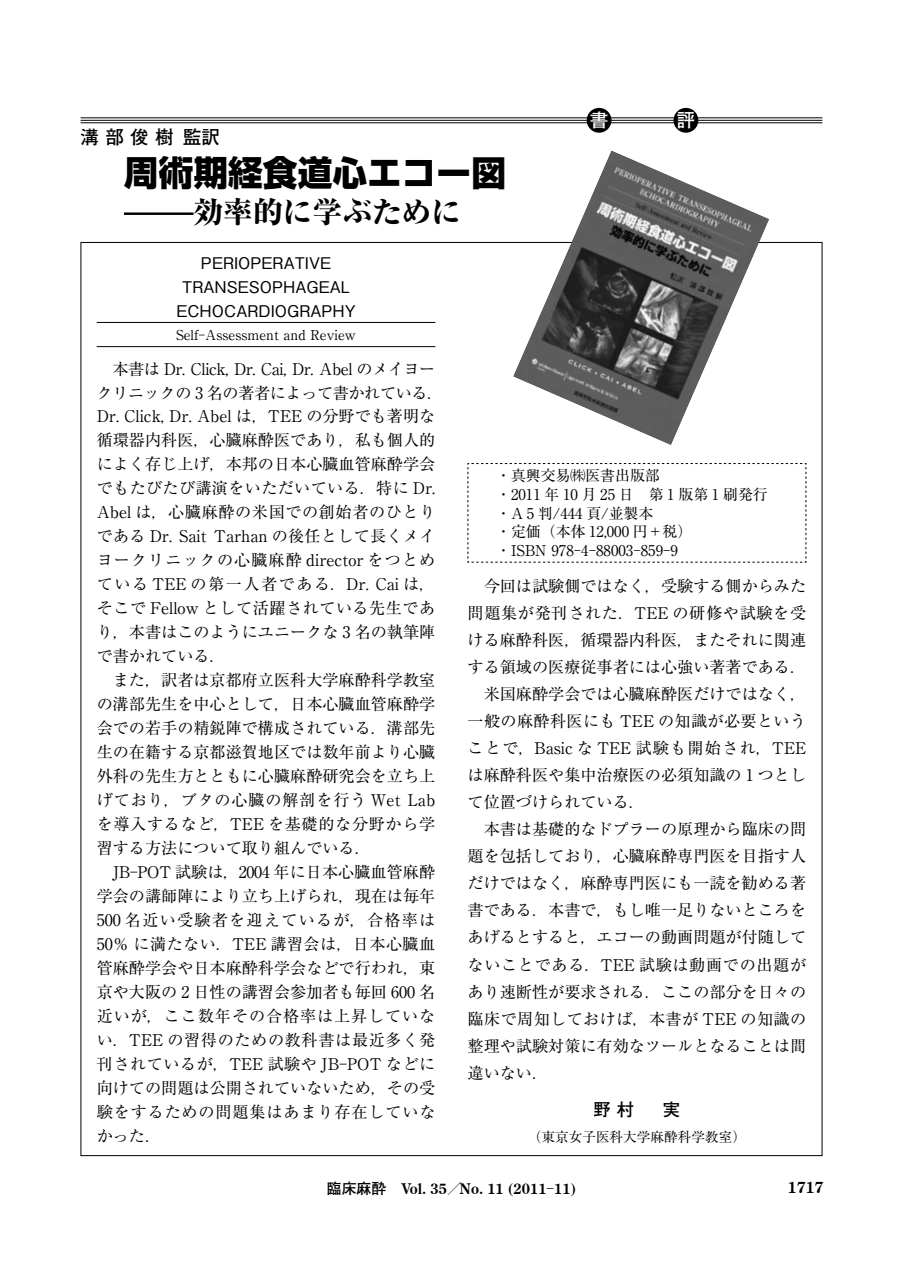
<style>
.page{position:relative;width:903px;height:1275px;background:#fff}
.page>*{position:absolute;margin:0;border:0;box-sizing:border-box;transform-origin:0 0}
.t1{font:800 34.65px "Shin Go Pro";color:#000}
.t2{font:800 29.75px "Ryumin Pro";color:#000}
.t3{font:700 18.55px "Futo Go B101 Pro";color:#000}
.t4{font:700 18.55px "Futo Go B101 Pro";color:#fff}
.t5{font:700 17.32px "Futo Go B101 Pro";color:#000}
.t6{font:16.1px/24px "Ryumin Pro";color:#000}
.t7{font:500 16.1px/24px "Gothic BBB Pro";color:#000;text-align:center}
.t8{font:700 16.1px "Century Oldstyle BT";color:#000}
.t9{font:14.88px/18.6px "Ryumin Pro";color:#000}
.t10{font:700 14.88px "Century Oldstyle";color:#000}
.t11{font:13.65px "Ryumin Pro";color:#000}
.s1{font-size:34.65px}
.s2{font-family:"Futo Go B101 Pro"}
.s3{font-family:"Ryumin Pro";font-weight:400}
</style>
<div class="page">
<hr style="left:97px;top:322px;width:338px;height:1px;background:#000">
<hr style="left:97px;top:346px;width:338px;height:1px;background:#000">
<svg style="left:467px;top:463px;width:340px;height:100px"></svg>
<hr style="left:124px;top:212px;width:69px;height:3px;background:#000">
<hr style="left:81px;top:122px;width:741px;height:1px;background:#000">
<hr style="left:81px;top:120px;width:741px;height:1px;background:#000">
<hr style="left:81px;top:118px;width:741px;height:1px;background:#000">
<div style="left:587px;top:108px;width:24px;height:25px;background:#000;border-radius:50%"></div>
<div style="left:673px;top:108px;width:25px;height:25px;background:#000;border-radius:50%"></div>
<img style="left:513px;top:150px;width:256px;height:295px">
<p class="t3" style="left:81px;top:122px;width:141px">溝 部 俊 樹監訳</p>
<h1 class="t1" style="left:124px;top:145px;width:383px">周術期経食道心エコー図</h1>
<h2 class="t2" style="left:124px;top:189px;width:339px"><span class="s1">　　</span>効率的に学ぶために</h2>
<p class="t4" style="left:590px;top:106px;width:20px">書</p>
<p class="t4" style="left:677px;top:106px;width:20px">評</p>
<p class="t7" style="left:176px;top:249px;width:181px">PERIOPERATIVE<br>TRANSESOPHAGEAL<br>ECHOCARDIOGRAPHY</p>
<p class="t11" style="left:176px;top:324px;width:182px">Self-Assessment and Review</p>
<p class="t6" style="left:97px;top:355px;width:348px">　本書は Dr. Click, Dr. Cai, Dr. Abel のメイヨークリニックの 3 名の著者によって書かれている．<br>Dr. Click, Dr. Abel は，TEE の分野でも著明な循環器内科医，心臓麻酔医であり，私も個人的によく存じ上げ，本邦の日本心臓血管麻酔学会でもたびたび講演をいただいている．特に Dr.<br>Abel は，心臓麻酔の米国での創始者のひとりである Dr. Sait Tarhan の後任として長くメイヨークリニックの心臓麻酔 director をつとめている TEE の第一人者である．Dr. Cai は，そこで Fellow として活躍されている先生であり，本書はこのようにユニークな 3 名の執筆陣で書かれている．<br>　また，訳者は京都府立医科大学麻酔科学教室の溝部先生を中心として，日本心臓血管麻酔学会での若手の精鋭陣で構成されている．溝部先生の在籍する京都滋賀地区では数年前より心臓外科の先生方とともに心臓麻酔研究会を立ち上げており，ブタの心臓の解剖を行う Wet Labを導入するなど，TEE を基礎的な分野から学習する方法について取り組んでいる．<br>　JB－POT 試験は，2004 年に日本心臓血管麻酔学会の講師陣により立ち上げられ，現在は毎年<br>500 名近い受験者を迎えているが，合格率は<br>50％に満たない．TEE 講習会は，日本心臓血管麻酔学会や日本麻酔科学会などで行われ，東京や大阪の 2 日性の講習会参加者も毎回 600 名近いが，ここ数年その合格率は上昇していない．TEE の習得のための教科書は最近多く発刊されているが，TEE 試験や JB－POT などに向けての問題は公開されていないため，その受験をするための問題集はあまり存在していなかった．</p>
<p class="t9" style="left:496px;top:465px;width:273px">・真興交易㈱医書出版部<br>・2011 年 10 月 25 日　第 1 版第 1 刷発行・A 5 判／444 頁／並製本<br>・定価（本体 12,000 円＋税）<br>・ISBN 978-4-88003-859-9</p>
<p class="t6" style="left:468px;top:571px;width:340px;line-height:27.1px">　今回は試験側ではなく，受験する側からみた問題集が発刊された．TEE の研修や試験を受ける麻酔科医，循環器内科医，またそれに関連する領域の医療従事者には心強い著著である．　米国麻酔学会では心臓麻酔医だけではなく，一般の麻酔科医にも TEE の知識が必要ということで，Basic な TEE 試験も開始され，TEEは麻酔科医や集中治療医の必須知識の 1 つとして位置づけられている．<br>　本書は基礎的なドプラーの原理から臨床の問題を包括しており，心臓麻酔専門医を目指す人だけではなく，麻酔専門医にも一読を勧める著書である．本書で，もし唯一足りないところをあげるとすると，エコーの動画問題が付随してないことである．TEE 試験は動画での出題があり速断性が要求される．ここの部分を日々の臨床で周知しておけば，本書が TEE の知識の整理や試験対策に有効なツールとなることは間違いない．</p>
<p class="t5" style="left:593px;top:1096px;width:88px">野村　実</p>
<p class="t11" style="left:528px;top:1126px;width:220px">（東京女子医科大学麻酔科学教室）</p>
<p class="t10" style="left:327px;top:1179px;width:251px"><span class="s2">臨床麻酔　</span>Vol. 35<span class="s2">／</span>No. 11 (2011<span class="s3">－</span>11)</p>
<p class="t8" style="left:788px;top:1178px;width:37px">1717</p>
</div>
